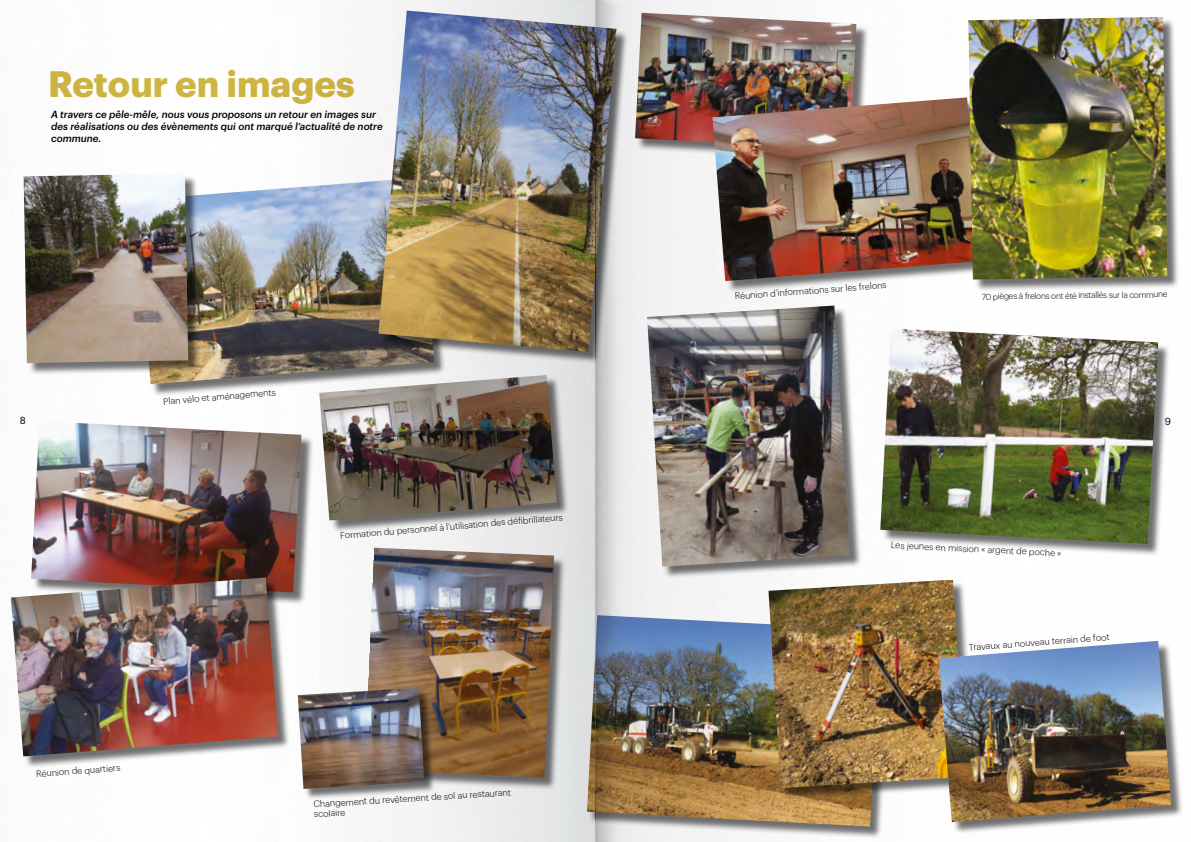
<style>
.page{position:relative;width:1191px;height:842px;background:#fff}
.page>*{position:absolute;margin:0;border:0;box-sizing:border-box;transform-origin:0 0}
.t1{font:700 36px "Graphik";color:#cfb643}
.t2{font:italic 500 10px/12px "Graphik";color:#000}
.t3{font:10px "Graphik";color:#000}
.t4{font:300 9px/10.8px "Graphik";color:#000}
.t5{font:300 8.5px "Graphik";color:#000}
</style>
<div class="page">
<img style="left:10px;top:0;width:1172px;height:842px">
<h1 class="t1" style="left:48px;top:56px;width:308px">Retour en images</h1>
<p class="t2" style="left:51px;top:107px;width:333px">A travers ce pêle-mêle, nous vous proposons un retour en images sur des réalisations ou des évènements qui ont marqué l’actualité de notre commune.</p>
<p class="t3" style="left:20px;top:413px;width:8px">8</p>
<p class="t4" style="left:163px;top:395px;width:114px;rotate:-5deg">Plan vélo et aménagements</p>
<p class="t4" style="left:340px;top:530px;width:225px;rotate:-5deg">Formation du personnel à l’utilisation des défibrillateurs</p>
<p class="t4" style="left:36px;top:767px;width:86px;rotate:-4deg">Réunion de quartiers</p>
<p class="t4" style="left:313px;top:797px;width:199px;rotate:-3deg">Changement du revêtement de sol au restaurant scolaire</p>
<p class="t4" style="left:734px;top:290px;width:154px;rotate:-4deg">Réunion d’informations sur les frelons</p>
<p class="t5" style="left:981px;top:291px;width:187px;rotate:-1deg">70 pièges à frelons ont été installés sur la commune</p>
<p class="t4" style="left:891px;top:538px;width:172px;rotate:3deg">Les jeunes en mission « argent de poche »</p>
<p class="t4" style="left:968px;top:641px;width:142px;rotate:-4deg">Travaux au nouveau terrain de foot</p>
<p class="t3" style="left:1165px;top:413px;width:8px">9</p>
</div>
